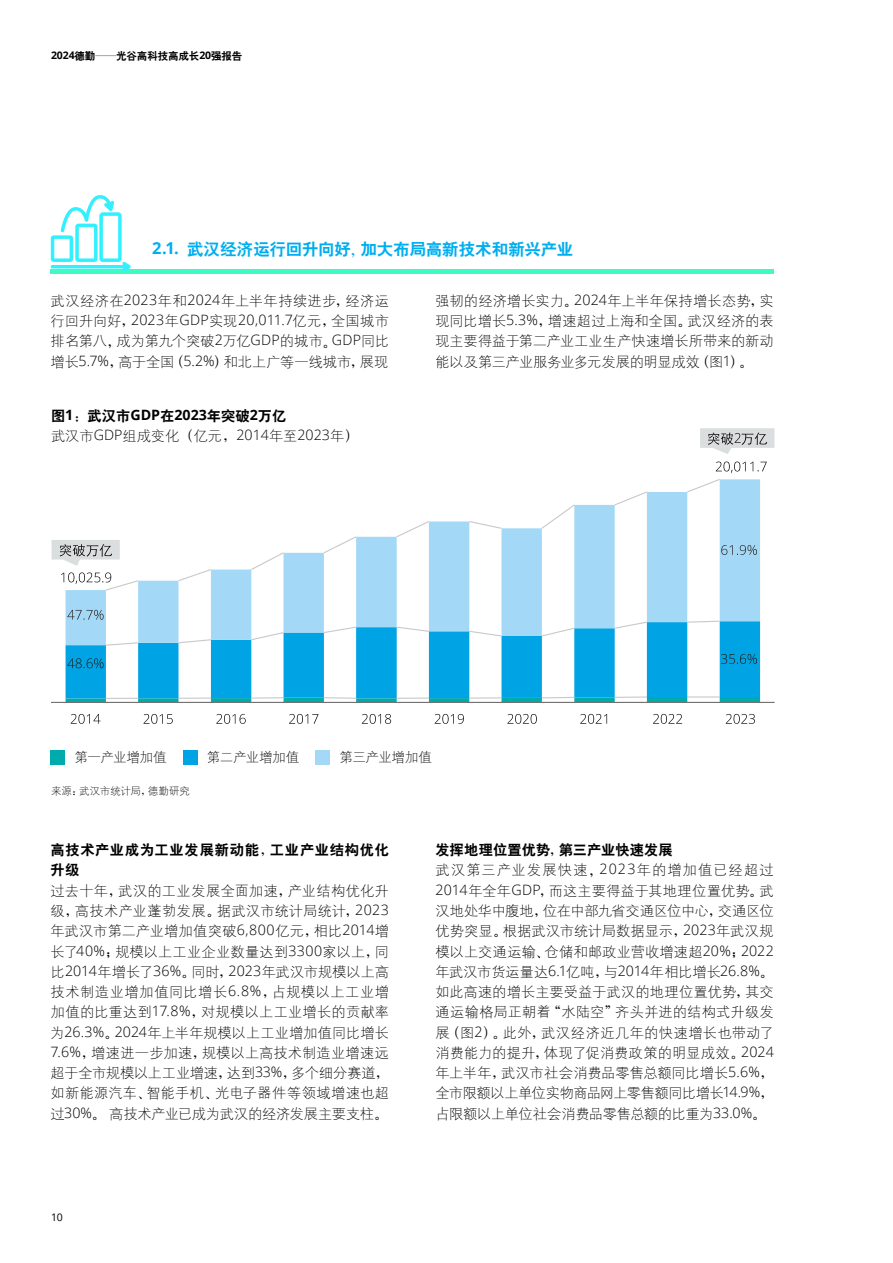
<style>
.page{position:relative;width:893px;height:1263px;background:#fff}
.page>*{position:absolute;margin:0;border:0;box-sizing:border-box;transform-origin:0 0}
.t1{font:16.5px "H Yb 2 gj";letter-spacing:-.01em;color:#00aeef}
.t2{font:14.25px/20.2px "H Yg 1 gj";letter-spacing:-.01em;color:#000;text-align:justify}
.t3{font:14.25px "H Yb 2 gj";letter-spacing:.025em;color:#000}
.t4{font:300 14.25px "Open Sans";letter-spacing:.015em;color:#000}
.t5{font:14.25px "H Yg 1 gj";letter-spacing:.03em;color:#000}
.t6{font:14.25px/20.2px "H Yb 2 gj";letter-spacing:.055em;color:#000}
.t7{font:13.5px "H Yg 1 gj";letter-spacing:-.025em;color:#000}
.t8{font:10.5px "H Yb 2 gj";letter-spacing:-.01em;color:#000}
.t9{font:10.5px "H Yg 1 gj";color:#000}
.t10{font:10.5px "Open Sans";color:#000}
.s1{font-family:"Open Sans";font-weight:700}
.s2{font-family:"H Ya 6 gj"}
.s3{font-family:"Open Sans";font-weight:300}
.s4{font-family:"H Yg 1 gj";font-weight:400}
.s5{font-family:"H Ya 6 gj";font-weight:400}
</style>
<div class="page">
<div style="left:51px;top:269px;width:723px;height:5px;background:#3efac5"></div>
<svg style="left:50px;top:195px;width:81px;height:78px"></svg>
<div style="left:51px;top:751px;width:14px;height:14px;background:#00abab"></div>
<div style="left:183px;top:751px;width:14px;height:14px;background:#00a3e3"></div>
<div style="left:315px;top:751px;width:15px;height:14px;background:#a3d9f7"></div>
<svg style="left:66px;top:698px;width:694px;height:4px"></svg>
<svg style="left:66px;top:645px;width:694px;height:53px;fill:#00a3e3"></svg>
<svg style="left:66px;top:479px;width:694px;height:166px;fill:#a3d9f7"></svg>
<svg style="left:105px;top:479px;width:616px;height:112px"></svg>
<hr style="left:51px;top:702px;width:724px;height:1px;background:#737070">
<svg style="left:721px;top:654px;width:36px;height:10px"></svg>
<svg style="left:721px;top:545px;width:36px;height:10px"></svg>
<svg style="left:71px;top:714px;width:30px;height:10px"></svg>
<svg style="left:144px;top:714px;width:29px;height:10px"></svg>
<svg style="left:216px;top:714px;width:30px;height:10px"></svg>
<svg style="left:289px;top:714px;width:29px;height:10px"></svg>
<svg style="left:362px;top:714px;width:29px;height:10px"></svg>
<svg style="left:435px;top:714px;width:29px;height:10px"></svg>
<svg style="left:507px;top:714px;width:30px;height:10px"></svg>
<svg style="left:580px;top:714px;width:27px;height:10px"></svg>
<svg style="left:653px;top:714px;width:29px;height:10px"></svg>
<svg style="left:726px;top:714px;width:29px;height:10px"></svg>
<svg style="left:67px;top:658px;width:37px;height:10px"></svg>
<svg style="left:67px;top:610px;width:654px;height:36px"></svg>
<svg style="left:716px;top:462px;width:51px;height:11px"></svg>
<svg style="left:61px;top:572px;width:50px;height:12px"></svg>
<svg style="left:52px;top:540px;width:68px;height:26px"></svg>
<svg style="left:700px;top:428px;width:74px;height:26px"></svg>
<p class="t8" style="left:51px;top:51px;width:193px"><span class="s1">2024</span>德勤<span class="s2">——</span>光谷高科技高成长<span class="s1">20</span>强报告</p>
<p class="t1" style="left:152px;top:241px;width:423px"><span class="s1">2.1.</span> 武汉经济运行回升向好<span class="s2">，</span>加大布局高新技术和新兴产业</p>
<p class="t2" style="left:435px;top:290px;width:340px">强韧的经济增长实力<span class="s2">。</span><span class="s3">2024</span>年上半年保持增长态势<span class="s2">，</span>实现同比增长<span class="s3">5.3%</span><span class="s2">，</span>增速超过上海和全国<span class="s2">。</span>武汉经济的表现主要得益于第二产业工业生产快速增长所带来的新动能以及第三产业服务业多元发展的明显成效<span class="s2">（</span>图<span class="s3">1</span><span class="s2">）。</span></p>
<p class="t5" style="left:51px;top:293px;width:340px">武汉经济在<span class="s3">2023</span>年和<span class="s3">2024</span>年上半年持续进步<span class="s2">，</span>经济运</p>
<p class="t4" style="left:51px;top:310px;width:340px"><span class="s4">行回升向好</span><span class="s5">，</span>2023<span class="s4">年</span>GDP<span class="s4">实现</span>20,011.7<span class="s4">亿元</span><span class="s5">，</span><span class="s4">全国城市</span></p>
<p class="t2" style="left:51px;top:331px;width:340px">排名第八<span class="s2">，</span>成为第九个突破<span class="s3">2</span>万亿<span class="s3">GDP</span>的城市<span class="s2">。</span><span class="s3">GDP</span>同比增长<span class="s3">5.7%</span><span class="s2">，</span>高于全国<span class="s2">（</span><span class="s3">5.2%</span><span class="s2">）</span>和北上广等一线城市<span class="s2">，</span>展现</p>
<p class="t3" style="left:51px;top:409px;width:237px">图<span class="s1">1</span><span class="s2">：</span>武汉市<span class="s1">GDP</span>在<span class="s1">2023</span>年突破<span class="s1">2</span>万亿</p>
<p class="t2" style="left:51px;top:426px;width:309px">武汉市<span class="s3">GDP</span>组成变化<span class="s2">（</span>亿元<span class="s2">，</span><span class="s3">2014</span>年至<span class="s3">2023</span>年<span class="s2">）</span></p>
<p class="t7" style="left:75px;top:750px;width:94px">第一产业增加值</p>
<p class="t7" style="left:207px;top:750px;width:94px">第二产业增加值</p>
<p class="t7" style="left:339px;top:750px;width:94px">第三产业增加值</p>
<p class="t9" style="left:51px;top:785px;width:141px">来源<span class="s2">：</span>武汉市统计局<span class="s2">，</span>德勤研究</p>
<p class="t6" style="left:51px;top:840px;width:340px">高技术产业成为工业发展新动能<span class="s2">，</span>工业产业结构优化升级</p>
<p class="t2" style="left:51px;top:880px;width:340px">过去十年<span class="s2">，</span>武汉的工业发展全面加速<span class="s2">，</span>产业结构优化升级<span class="s2">，</span>高技术产业蓬勃发展<span class="s2">。</span>据武汉市统计局统计<span class="s2">，</span><span class="s3">2023</span>年武汉市第二产业增加值突破<span class="s3">6,800</span>亿元<span class="s2">，</span>相比<span class="s3">2014</span>增长了<span class="s3">40%</span><span class="s2">；</span>规模以上工业企业数量达到<span class="s3">3300</span>家以上<span class="s2">，</span>同比<span class="s3">2014</span>年增长了<span class="s3">36%</span><span class="s2">。</span>同时<span class="s2">，</span><span class="s3">2023</span>年武汉市规模以上高技术制造业增加值同比增长<span class="s3">6.8%</span><span class="s2">，</span>占规模以上工业增加值的比重达到<span class="s3">17.8%</span><span class="s2">，</span>对规模以上工业增长的贡献率为<span class="s3">26.3%</span><span class="s2">。</span><span class="s3">2024</span>年上半年规模以上工业增加值同比增长<span class="s3">7.6%</span><span class="s2">，</span>增速进一步加速<span class="s2">，</span>规模以上高技术制造业增速远超于全市规模以上工业增速<span class="s2">，</span>达到<span class="s3">33%</span><span class="s2">，</span>多个细分赛道<span class="s2">，</span>如新能源汽车<span class="s2">、</span>智能手机<span class="s2">、</span>光电子器件等领域增速也超过<span class="s3">30%</span><span class="s2">。</span>高技术产业已成为武汉的经济发展主要支柱<span class="s2">。</span></p>
<p class="t10" style="left:51px;top:1210px;width:13px">10</p>
<p class="t3" style="left:435px;top:843px;width:239px">发挥地理位置优势<span class="s2">，</span>第三产业快速发展</p>
<p class="t2" style="left:435px;top:860px;width:340px">武汉第三产业发展快速<span class="s2">，</span><span class="s3">2023</span>年的增加值已经超过<span class="s3">2014</span>年全年<span class="s3">GDP</span><span class="s2">，</span>而这主要得益于其地理位置优势<span class="s2">。</span>武汉地处华中腹地<span class="s2">，</span>位在中部九省交通区位中心<span class="s2">，</span>交通区位优势突显<span class="s2">。</span>根据武汉市统计局数据显示<span class="s2">，</span><span class="s3">2023</span>年武汉规模以上交通运输<span class="s2">、</span>仓储和邮政业营收增速超<span class="s3">20%</span><span class="s2">；</span><span class="s3">2022</span>年武汉市货运量达<span class="s3">6.1</span>亿吨<span class="s2">，</span>与<span class="s3">2014</span>年相比增长<span class="s3">26.8%</span><span class="s2">。</span>如此高速的增长主要受益于武汉的地理位置优势<span class="s2">，</span>其交通运输格局正朝着<span class="s2">“</span>水陆空<span class="s2">”</span>齐头并进的结构式升级发展<span class="s2">（</span>图<span class="s3">2</span><span class="s2">）。</span>此外<span class="s2">，</span>武汉经济近几年的快速增长也带动了消费能力的提升<span class="s2">，</span>体现了促消费政策的明显成效<span class="s2">。</span><span class="s3">2024</span>年上半年<span class="s2">，</span>武汉市社会消费品零售总额同比增长<span class="s3">5.6%</span><span class="s2">，</span>全市限额以上单位实物商品网上零售额同比增长<span class="s3">14.9%</span><span class="s2">，</span>占限额以上单位社会消费品零售总额的比重为<span class="s3">33.0%</span><span class="s2">。</span></p>
</div>
